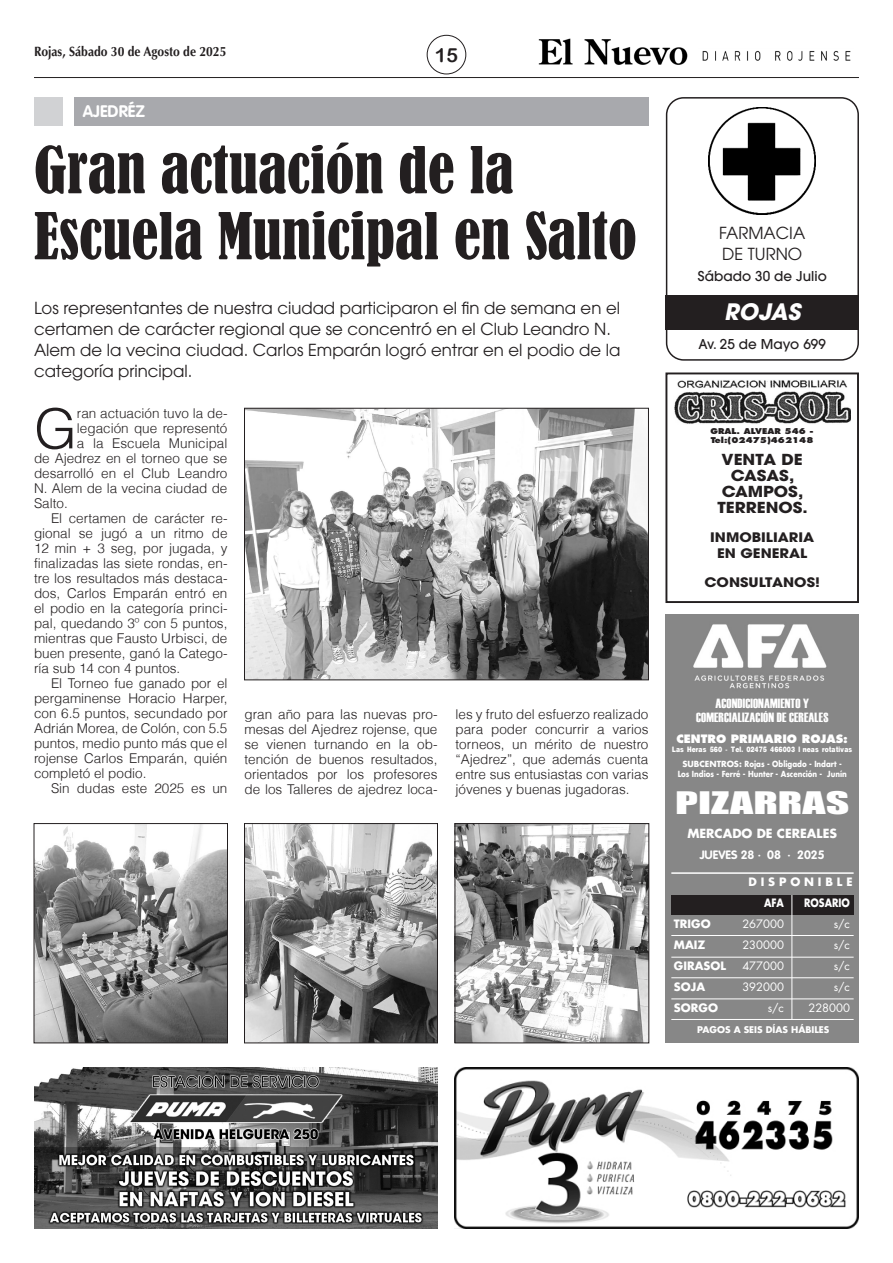
<style>
.page{position:relative;width:893px;height:1263px;background:#fff}
.page>*{position:absolute;margin:0;border:0;box-sizing:border-box;transform-origin:0 0}
.TITULO_REVISTA{font:condensed 60px/66px "Bernard";color:#231f20}
.TEXTO_REVISTA{font:300 55.2px "Helvetica";color:#231f20}
.t1{font:28.5px "Impact";color:#fff;scale:1.6 1}
.BAJADA_REVISTA{font:italic 700 22.5px "ITC Avant Garde Std";color:#fff}
.VOLANTA_REVISTA{font:19.5px "Arial Rounded MT Bold";color:#231f20}
.BAJADA_REVISTA-2{font:16.5px/21px "ITC Avant Garde Std";color:#231f20}
.VOLANTA_REVISTA-2{font:700 16.5px "VAG Rounded Std";color:#fff}
.CLASIFICADO{font:700 15px "Avant Garde";color:#231f20;scale:1.12 1}
.TEXTO_REVISTA-2{font:300 13.5px/15px "Helvetica";color:#231f20;text-align:justify}
.BAJADA_REVISTA-3{font:500 13.5px "ITC Avant Garde Std";color:#231f20}
.t2{font:700 13.5px "Optima LT Std";color:#231f20;scale:.9 1}
.t3{font:13.35px "Haettenschweiler";letter-spacing:.01em;color:#fff}
.CLASIFICADO-2{font:700 13.05px "Avant Garde";color:#231f20;scale:1.12 1}
.t4{font:700 12.3px "Futura Std";color:#fff}
.t5{font:700 12px "VAG Rounded Std";color:#fff}
.t6{font:11.25px "Futura Std";color:#fff}
.t7{font:700 11.25px "Futura Std";color:#fff}
.t8{font:800 11.25px "Futura Std";color:#fff}
.t9{font:700 11.25px "Futura Std";color:#fff;scale:.84 1}
.t10{font:700 9px "Futura Std";color:#fff}
.t11{font:700 8.25px "Helvetica Black Original";color:#fff;scale:.8 1}
.t12{font:700 8.25px "Futura Std";color:#fff;scale:.86 1}
.t13{font:700 8.25px "Futura Std";color:#fff}
.CLASIFICADO-3{font:800 7.8px/8.9px "Futura Std";color:#231f20;scale:1.09 1}
</style>
<div class="page">
<img style="left:538px;top:38px;width:150px;height:27px">
<img style="left:693px;top:49px;width:166px;height:14px;border-radius:7px">
<hr style="left:34px;top:77px;width:825px;height:1px;background:#231f20">
<div style="left:427px;top:35px;width:39px;height:39px;border:1px solid #231f20;border-radius:50%"></div>
<div style="left:666px;top:295px;width:193px;height:35px;background:#231f20"></div>
<img style="left:709px;top:108px;width:107px;height:107px">
<div style="left:666px;top:97px;width:193px;height:264px;border:2px solid #231f20;border-radius:17px"></div>
<img style="left:455px;top:1067px;width:404px;height:162px">
<img style="left:34px;top:1067px;width:404px;height:162px">
<div style="left:665px;top:614px;width:194px;height:429px;background:#878787"></div>
<div style="left:671px;top:895px;width:183px;height:19px;background:#231f20"></div>
<hr style="left:671px;top:872px;width:183px;height:2px;background:#fff">
<hr style="left:671px;top:1019px;width:183px;height:1px;background:#fff">
<hr style="left:671px;top:998px;width:183px;height:1px;background:#fff">
<hr style="left:671px;top:977px;width:183px;height:1px;background:#fff">
<hr style="left:671px;top:957px;width:183px;height:1px;background:#fff">
<hr style="left:671px;top:935px;width:183px;height:1px;background:#fff">
<hr style="left:791px;top:895px;width:1px;height:124px;background:#fff">
<div style="left:665px;top:372px;width:194px;height:231px;border:2px solid #231f20"></div>
<img style="left:674px;top:380px;width:177px;height:44px">
<div style="left:74px;top:97px;width:574px;height:28px;background:#a8a9ad"></div>
<div style="left:34px;top:97px;width:28px;height:28px;background:#d1d2d4"></div>
<img style="left:246px;top:410px;width:401px;height:268px">
<div style="left:244px;top:408px;width:405px;height:272px;border:1px solid #231f20"></div>
<img style="left:36px;top:825px;width:190px;height:216px">
<div style="left:34px;top:823px;width:194px;height:220px;border:1px solid #231f20"></div>
<img style="left:246px;top:825px;width:190px;height:216px">
<div style="left:244px;top:823px;width:194px;height:220px;border:1px solid #231f20"></div>
<img style="left:457px;top:825px;width:190px;height:216px">
<div style="left:455px;top:823px;width:194px;height:220px;border:1px solid #231f20"></div>
<p class="t2" style="left:34px;top:43px;width:215px">Rojas, Sábado 30 de Agosto de 2025</p>
<p class="VOLANTA_REVISTA" style="left:435px;top:44px;width:25px">15</p>
<p class="VOLANTA_REVISTA-2" style="left:83px;top:102px;width:64px">AJEDRÉZ</p>
<p class="TITULO_REVISTA" style="left:34px;top:138px;width:604px">Gran actuación de la<br>Escuela Municipal en Salto</p>
<p class="BAJADA_REVISTA-2" style="left:34px;top:297px;width:588px">Los representantes de nuestra ciudad participaron el fin de semana en el certamen de carácter regional que se concentró en el Club Leandro N.<br>Alem de la vecina ciudad. Carlos Emparán logró entrar en el podio de la categoría principal.</p>
<p class="TEXTO_REVISTA" style="left:34px;top:394px;width:44px">G</p>
<p class="TEXTO_REVISTA-2" style="left:77px;top:406px;width:152px">ran actuación tuvo la de-</p>
<p class="TEXTO_REVISTA-2" style="left:77px;top:421px;width:152px">legación que representó</p>
<p class="TEXTO_REVISTA-2" style="left:77px;top:436px;width:152px">a la Escuela Municipal</p>
<p class="TEXTO_REVISTA-2" style="left:34px;top:451px;width:195px">de Ajedrez en el torneo que se</p>
<p class="TEXTO_REVISTA-2" style="left:34px;top:466px;width:195px">desarrolló en el Club Leandro</p>
<p class="TEXTO_REVISTA-2" style="left:34px;top:481px;width:195px">N. Alem de la vecina ciudad de</p>
<p class="TEXTO_REVISTA-2" style="left:34px;top:496px;width:35px">Salto.</p>
<p class="TEXTO_REVISTA-2" style="left:34px;top:511px;width:195px;text-indent:17px">El certamen de carácter re&shy;gional se jugó a un ritmo de 12 min + 3 seg, por jugada, y finalizadas las siete rondas, en&shy;tre los resultados más destaca&shy;dos, Carlos Emparán entró en el podio en la categoría princi&shy;pal, quedando 3º con 5 puntos, mientras que Fausto Urbisci, de buen presente, ganó la Catego&shy;ría sub 14 con 4 puntos.</p>
<p class="TEXTO_REVISTA-2" style="left:34px;top:676px;width:195px;text-indent:17px">El Torneo fue ganado por el pergaminense Horacio Harper, con 6.5 puntos, secundado por Adrián Morea, de Colón, con 5.5 puntos, medio punto más que el rojense Carlos Emparán, quién completó el podio.</p>
<p class="TEXTO_REVISTA-2" style="left:51px;top:781px;width:178px">Sin dudas este 2025 es un</p>
<p class="TEXTO_REVISTA-2" style="left:244px;top:706px;width:194px">gran año para las nuevas pro&shy;mesas del Ajedrez rojense, que se vienen turnando en la ob&shy;tención de buenos resultados, orientados por los profesores de los Talleres de ajedrez loca-</p>
<p class="TEXTO_REVISTA-2" style="left:455px;top:706px;width:194px">les y fruto del esfuerzo realizado para poder concurrir a varios torneos, un mérito de nuestro “Ajedrez”, que además cuenta entre sus entusiastas con varias jóvenes y buenas jugadoras.</p>
<p class="BAJADA_REVISTA-2" style="left:719px;top:223px;width:87px">FARMACIA</p>
<p class="BAJADA_REVISTA-2" style="left:722px;top:244px;width:82px">DE TURNO</p>
<p class="BAJADA_REVISTA-3" style="left:698px;top:268px;width:131px">Sábado 30 de Julio</p>
<p class="BAJADA_REVISTA" style="left:724px;top:296px;width:78px">ROJAS</p>
<p class="BAJADA_REVISTA-3" style="left:699px;top:336px;width:129px">Av. 25 de Mayo 699</p>
<p class="CLASIFICADO-3" style="left:710px;top:427px;width:96px">GRAL. ALVEAR 546 -<br>Tel:(02475)462148</p>
<p class="CLASIFICADO" style="left:722px;top:449px;width:74px">VENTA DE</p>
<p class="CLASIFICADO" style="left:731px;top:465px;width:58px">CASAS,</p>
<p class="CLASIFICADO" style="left:722px;top:481px;width:75px">CAMPOS,</p>
<p class="CLASIFICADO" style="left:717px;top:498px;width:82px">TERRENOS.</p>
<p class="CLASIFICADO-2" style="left:710px;top:529px;width:94px">INMOBILIARIA</p>
<p class="CLASIFICADO-2" style="left:717px;top:545px;width:82px">EN GENERAL</p>
<p class="CLASIFICADO-2" style="left:704px;top:574px;width:105px">CONSULTANOS!</p>
<p class="t3" style="left:715px;top:694px;width:95px">ACONDICIONAMIENTO Y</p>
<p class="t3" style="left:696px;top:708px;width:134px">COMERCIALIZACIÓN DE CEREALES</p>
<p class="t8" style="left:676px;top:732px;width:173px">CENTRO PRIMARIO ROJAS:</p>
<p class="t11" style="left:672px;top:745px;width:227px">Las Heras 560 - Tel. 02475 466003 líneas rotativas</p>
<p class="t13" style="left:682px;top:759px;width:161px">SUBCENTROS: Rojas - Obligado - Indart -</p>
<p class="t12" style="left:678px;top:768px;width:198px">Los Indios - Ferré - Hunter - Ascención - Junín</p>
<p class="t1" style="left:675px;top:780px;width:110px">PIZARRAS</p>
<p class="t4" style="left:687px;top:825px;width:151px">MERCADO DE CEREALES</p>
<p class="t5" style="left:700px;top:847px;width:127px">JUEVES 28 · 08 · 2025</p>
<p class="t7" style="left:748px;top:875px;width:106px">D I S P O N I B L E</p>
<p class="t9" style="left:764px;top:896px;width:25px">AFA</p>
<p class="t9" style="left:804px;top:896px;width:56px">ROSARIO</p>
<p class="t7" style="left:674px;top:917px;width:38px">TRIGO</p>
<p class="t6" style="left:742px;top:917px;width:43px">267000</p>
<p class="t6" style="left:834px;top:917px;width:18px">s/c</p>
<p class="t7" style="left:674px;top:938px;width:33px">MAIZ</p>
<p class="t6" style="left:742px;top:938px;width:43px">230000</p>
<p class="t6" style="left:834px;top:938px;width:18px">s/c</p>
<p class="t7" style="left:674px;top:959px;width:54px">GIRASOL</p>
<p class="t6" style="left:742px;top:959px;width:43px">477000</p>
<p class="t6" style="left:834px;top:959px;width:18px">s/c</p>
<p class="t7" style="left:674px;top:980px;width:33px">SOJA</p>
<p class="t6" style="left:742px;top:980px;width:43px">392000</p>
<p class="t6" style="left:834px;top:980px;width:18px">s/c</p>
<p class="t7" style="left:674px;top:1001px;width:46px">SORGO</p>
<p class="t6" style="left:768px;top:1001px;width:18px">s/c</p>
<p class="t6" style="left:808px;top:1001px;width:43px">228000</p>
<p class="t10" style="left:697px;top:1024px;width:134px">PAGOS A SEIS DÍAS HÁBILES</p>
</div>
